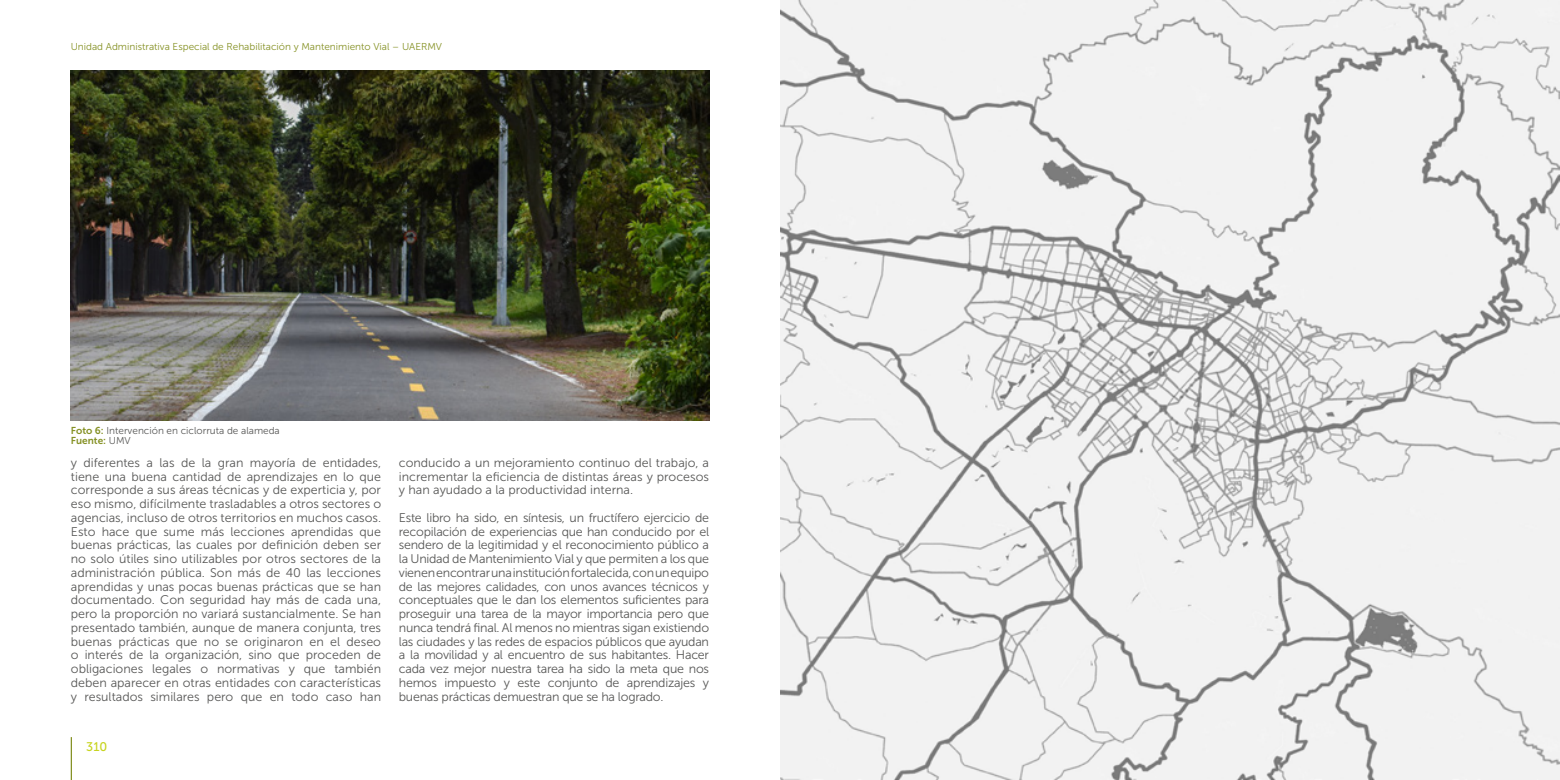
<style>
.page{position:relative;width:1560px;height:780px;background:#fff}
.page>*{position:absolute;margin:0;border:0;box-sizing:border-box;transform-origin:0 0}
.t1{font:12.5px/13.8px "Museo Sans 300";color:#575756;text-align:justify}
.t2{font:12.5px "Museo Sans 500";color:#c7d41f}
.t3{font:10px "Museo Sans 300";color:#859124}
.t4{font:10px "Museo Sans 300";color:#575756}
.t5{font:10px "Museo Sans 700";color:#859124}
.s1{font-family:"Museo Sans 700";color:#859124}
.s2{font-family:"Museo Sans 300";color:#575756}
</style>
<div class="page">
<img style="left:71px;top:71px;width:638px;height:349px">
<hr style="left:71px;top:737px;width:1px;height:43px;background:#859124">
<img style="left:780px;top:0;width:779px;height:780px">
<p class="t3" style="left:71px;top:41px;width:373px">Unidad Administrativa Especial de Rehabilitación y Mantenimiento Vial – UAERMV</p>
<p class="t4" style="left:71px;top:425px;width:210px"><span class="s1">Foto 6:</span> Intervención en ciclorruta de alameda</p>
<p class="t5" style="left:71px;top:434px;width:61px">Fuente: <span class="s2">UMV</span></p>
<p class="t1" style="left:71px;top:455px;width:312px">y diferentes a las de la gran mayoría de entidades, tiene una buena cantidad de aprendizajes en lo que corresponde a sus áreas técnicas y de experticia y, por eso mismo, difícilmente trasladables a otros sectores o agencias, incluso de otros territorios en muchos casos.<br>Esto hace que sume más lecciones aprendidas que buenas prácticas, las cuales por definición deben ser no solo útiles sino utilizables por otros sectores de la administración pública. Son más de 40 las lecciones aprendidas y unas pocas buenas prácticas que se han documentado. Con seguridad hay más de cada una, pero la proporción no variará sustancialmente. Se han presentado también, aunque de manera conjunta, tres buenas prácticas que no se originaron en el deseo o interés de la organización, sino que proceden de obligaciones legales o normativas y que también deben aparecer en otras entidades con características y resultados similares pero que en todo caso han</p>
<p class="t1" style="left:399px;top:455px;width:312px">conducido a un mejoramiento continuo del trabajo, a incrementar la eficiencia de distintas áreas y procesos y han ayudado a la productividad interna.</p>
<p class="t1" style="left:399px;top:510px;width:312px">Este libro ha sido, en síntesis, un fructífero ejercicio de recopilación de experiencias que han conducido por el sendero de la legitimidad y el reconocimiento público a la Unidad de Mantenimiento Vial y que permiten a los que vienen encontrar una institución fortalecida, con un equipo de las mejores calidades, con unos avances técnicos y conceptuales que le dan los elementos suficientes para proseguir una tarea de la mayor importancia pero que nunca tendrá final. Al menos no mientras sigan existiendo las ciudades y las redes de espacios públicos que ayudan a la movilidad y al encuentro de sus habitantes. Hacer cada vez mejor nuestra tarea ha sido la meta que nos hemos impuesto y este conjunto de aprendizajes y buenas prácticas demuestran que se ha logrado.</p>
<p class="t2" style="left:86px;top:739px;width:23px">310</p>
</div>
